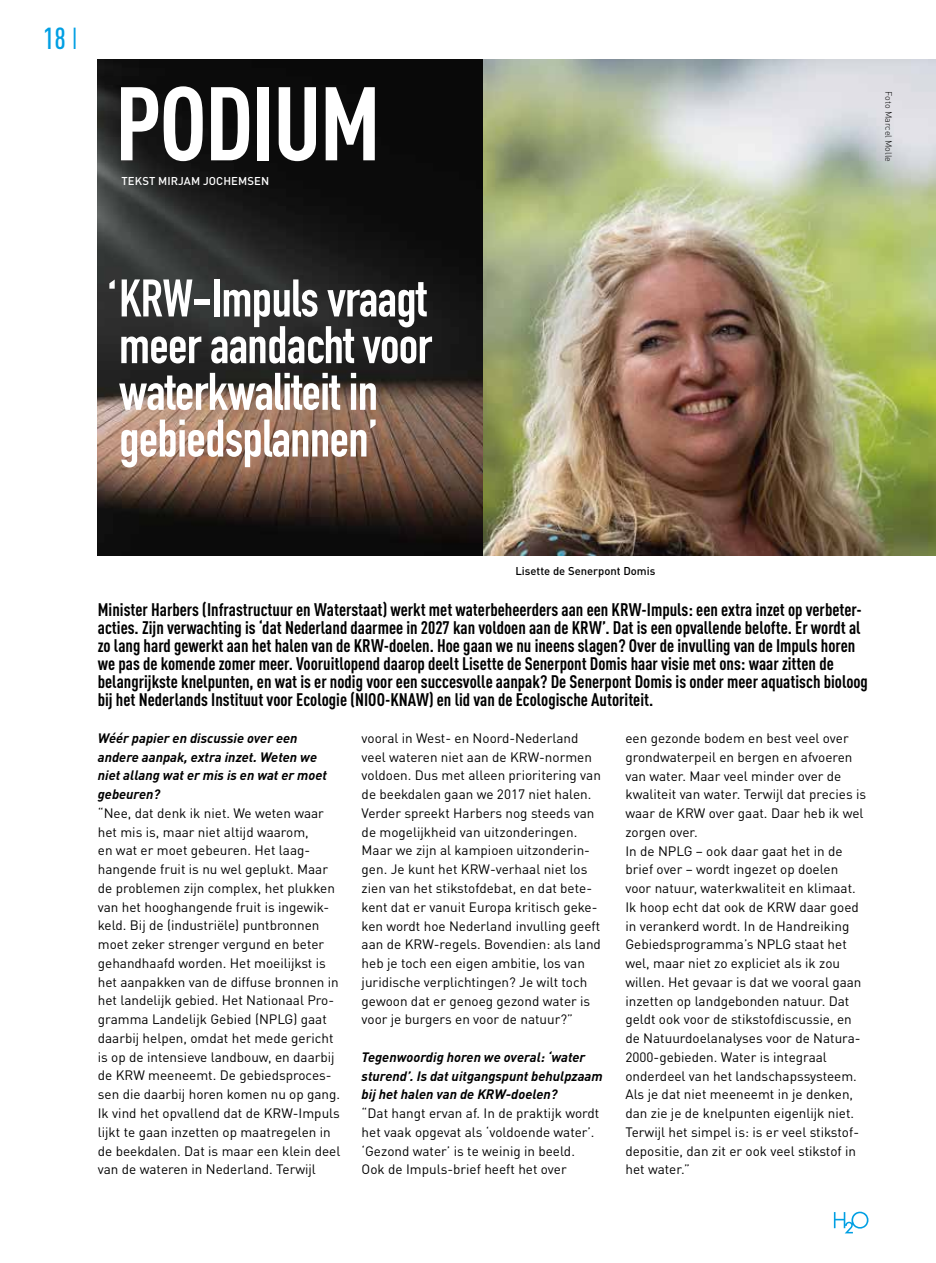
<style>
.page{position:relative;width:936px;height:1263px;background:#fff}
.page>*{position:absolute;margin:0;border:0;box-sizing:border-box;transform-origin:0 0}
.t1{font:700 condensed 102.75px "DIN Pro";letter-spacing:-.02em;color:#fff}
.t2{font:52.05px/46.7px "DIN Engschrift Std";letter-spacing:-.01em;color:#fff}
.t3{font:500 condensed 30px "DIN Pro";color:#009fe3}
.t4{font:700 condensed 18px/18px "DIN Pro";color:#000}
.t5{font:13.5px/18.8px "DIN Pro";color:#000}
.t6{font:italic 700 13.5px/18.8px "DIN Pro";color:#000}
.t7{font:500 11.25px "DIN Pro";color:#000}
.t8{font:500 11.25px "DIN Pro";letter-spacing:.01em;color:#fff}
.t9{font:300 9px "DIN Pro";color:#000}
.s1{font-weight:400}
</style>
<div class="page">
<svg style="left:833px;top:1212px;width:35px;height:21px"></svg>
<img style="left:483px;top:60px;width:452px;height:495px">
<img style="left:98px;top:60px;width:385px;height:495px">
<h3 class="t3" style="left:43px;top:16px;width:36px">18 <span class="s1">I</span></h3>
<h1 class="t1" style="left:115px;top:46px;width:267px">PODIUM</h1>
<p class="t8" style="left:121px;top:172px;width:149px">TEKST MIRJAM JOCHEMSEN</p>
<h2 class="t2" style="left:107px;top:275px;width:326px">‘KRW-Impuls vraagt meer aandacht voor waterkwaliteit in gebiedsplannen’</h2>
<p class="t9" style="left:895px;top:91px;width:72px;rotate:90deg">Foto Marcel Molle</p>
<p class="t7" style="left:515px;top:561px;width:141px">Lisette de Senerpont Domis</p>
<p class="t4" style="left:98px;top:598px;width:771px">Minister Harbers (Infrastructuur en Waterstaat) werkt met waterbeheerders aan een KRW-Impuls: een extra inzet op verbeter&shy;acties. Zijn verwachting is ‘dat Nederland daarmee in 2027 kan voldoen aan de KRW’. Dat is een opvallende belofte. Er wordt al zo lang hard gewerkt aan het halen van de KRW-doelen. Hoe gaan we nu ineens slagen? Over de invulling van de Impuls horen we pas de komende zomer meer. Vooruitlopend daarop deelt Lisette de Senerpont Domis haar visie met ons: waar zitten de belangrijkste knelpunten, en wat is er nodig voor een succesvolle aanpak? De Senerpont Domis is onder meer aquatisch bioloog bij het Nederlands Instituut voor Ecologie (NIOO-KNAW) en lid van de Ecologische Autoriteit.</p>
<p class="t6" style="left:98px;top:727px;width:231px">Wéér papier en discussie over een andere aanpak, extra inzet. Weten we niet allang wat er mis is en wat er moet gebeuren?</p>
<p class="t5" style="left:98px;top:802px;width:244px">“Nee, dat denk ik niet. We weten waar het mis is, maar niet altijd waarom,<br>en wat er moet gebeuren. Het laag&shy;hangende fruit is nu wel geplukt. Maar de problemen zijn complex, het plukken van het hooghangende fruit is ingewik&shy;keld. Bij de (industriële) puntbronnen moet zeker strenger vergund en beter gehandhaafd worden. Het moeilijkst is het aanpakken van de diffuse bronnen in het landelijk gebied. Het Nationaal Pro&shy;gramma Landelijk Gebied (NPLG) gaat daarbij helpen, omdat het mede gericht is op de intensieve landbouw, en daarbij de KRW meeneemt. De gebiedsproces&shy;sen die daarbij horen komen nu op gang.<br>Ik vind het opvallend dat de KRW-Impuls lijkt te gaan inzetten op maatregelen in de beekdalen. Dat is maar een klein deel van de wateren in Nederland. Terwijl</p>
<p class="t5" style="left:361px;top:727px;width:241px">vooral in West- en Noord-Nederland veel wateren niet aan de KRW-normen voldoen. Dus met alleen prioritering van de beekdalen gaan we 2017 niet halen.<br>Verder spreekt Harbers nog steeds van de mogelijkheid van uitzonderingen.<br>Maar we zijn al kampioen uitzonderin&shy;gen. Je kunt het KRW-verhaal niet los zien van het stikstofdebat, en dat bete&shy;kent dat er vanuit Europa kritisch geke&shy;ken wordt hoe Nederland invulling geeft aan de KRW-regels. Bovendien: als land heb je toch een eigen ambitie, los van juridische verplichtingen? Je wilt toch gewoon dat er genoeg gezond water is voor je burgers en voor de natuur?”</p>
<p class="t6" style="left:361px;top:1046px;width:242px">Tegenwoordig horen we overal: ‘water sturend’. Is dat uitgangspunt behulpzaam bij het halen van de KRW-doelen?</p>
<p class="t5" style="left:361px;top:1102px;width:239px">“Dat hangt ervan af. In de praktijk wordt het vaak opgevat als ‘voldoende water’. ‘Gezond water’ is te weinig in beeld.<br>Ook de Impuls-brief heeft het over</p>
<p class="t5" style="left:625px;top:727px;width:242px">een gezonde bodem en best veel over grondwaterpeil en bergen en afvoeren van water. Maar veel minder over de kwaliteit van water. Terwijl dat precies is waar de KRW over gaat. Daar heb ik wel zorgen over.<br>In de NPLG – ook daar gaat het in de brief over – wordt ingezet op doelen voor natuur, waterkwaliteit en klimaat.<br>Ik hoop echt dat ook de KRW daar goed in verankerd wordt. In de Handreiking Gebiedsprogramma’s NPLG staat het wel, maar niet zo expliciet als ik zou willen. Het gevaar is dat we vooral gaan inzetten op landgebonden natuur. Dat geldt ook voor de stikstofdiscussie, en de Natuurdoelanalyses voor de Natura-2000-gebieden. Water is integraal onderdeel van het landschapssysteem.<br>Als je dat niet meeneemt in je denken, dan zie je de knelpunten eigenlijk niet.<br>Terwijl het simpel is: is er veel stikstof&shy;depositie, dan zit er ook veel stikstof in het water.”</p>
</div>
